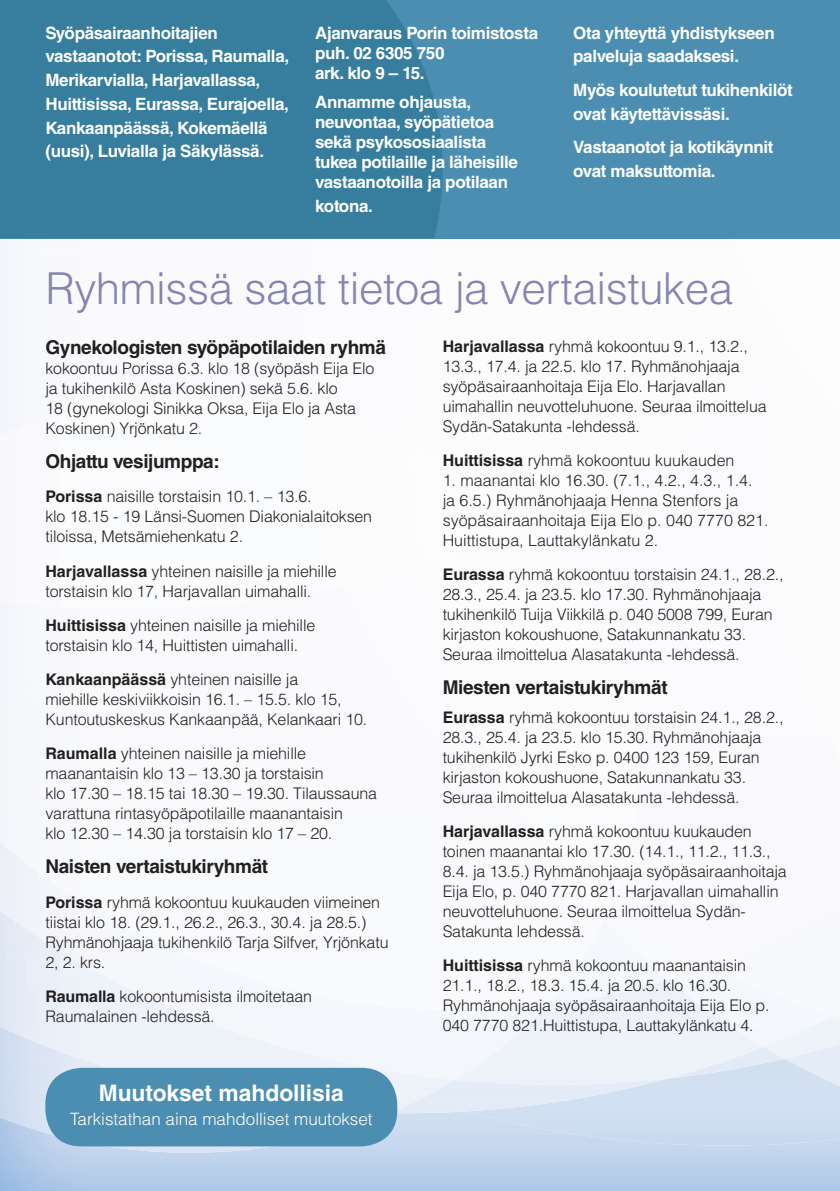
<style>
.page{position:relative;width:840px;height:1191px;background:#fff}
.page>*{position:absolute;margin:0;border:0;box-sizing:border-box;transform-origin:0 0}
.t1{font:300 44px "Helvetica LT Std";letter-spacing:-.01em;color:#8785b0}
.t2{font:700 22.8px "Helvetica LT Std";color:#fff}
.t3{font:700 19px "Helvetica LT Std";letter-spacing:-.02em;color:#231f20}
.t4{font:700 17px/23.8px "Helvetica LT Std";letter-spacing:-.02em;color:#fff}
.t5{font:300 17px "Helvetica LT Std";color:#fff}
.t6{font:300 16px/20px "Helvetica LT Std";letter-spacing:-.01em;color:#231f20}
.s1{font-weight:700}
</style>
<div class="page">
<img style="left:0;top:238px;width:309px;height:15px">
<img style="left:309px;top:238px;width:126px;height:1px">
<img style="left:435px;top:238px;width:299px;height:1px">
<img style="left:734px;top:238px;width:74px;height:1px">
<img style="left:808px;top:238px;width:31px;height:1px">
<img style="left:0;top:1113px;width:839px;height:78px">
<img style="left:0;top:1113px;width:390px;height:39px">
<div style="left:466px;top:1078px;width:373px;height:67px;background:#cfdef1"></div>
<img style="left:783px;top:1058px;width:56px;height:28px">
<img style="left:422px;top:1084px;width:244px;height:27px">
<img style="left:388px;top:1079px;width:67px;height:19px">
<img style="left:0;top:1010px;width:97px;height:44px">
<img style="left:763px;top:1019px;width:76px;height:39px">
<img style="left:455px;top:1005px;width:308px;height:79px">
<div style="left:667px;top:979px;width:165px;height:68px;background:#edf3f9"></div>
<div style="left:97px;top:1010px;width:448px;height:69px;background:#f3f6fb"></div>
<svg style="left:832px;top:1016px;width:7px;height:3px"></svg>
<img style="left:710px;top:966px;width:129px;height:50px">
<img style="left:524px;top:906px;width:143px;height:59px">
<img style="left:345px;top:608px;width:79px;height:261px">
<img style="left:424px;top:608px;width:180px;height:298px">
<div style="left:0;top:0;width:839px;height:238px;background:#4c8eb1"></div>
<div style="left:0;top:0;width:442px;height:238px;background:#367d9e"></div>
<div style="left:45px;top:1067px;width:352px;height:79px;background:#4c8eb1;border-radius:36px"></div>
<p class="t4" style="left:45px;top:20px;width:245px">Syöpäsairaanhoitajien vastaanotot: Porissa, Raumalla,<br>Merikarvialla, Harjavallassa,<br>Huittisissa, Eurassa, Eurajoella,<br>Kankaanpäässä, Kokemäellä (uusi), Luvialla ja Säkylässä.</p>
<p class="t4" style="left:315px;top:22px;width:224px;line-height:20px">Ajanvaraus Porin toimistosta puh. 02 6305 750<br>ark. klo 9 – 15.</p>
<p class="t4" style="left:315px;top:92px;width:204px;line-height:20px">Annamme ohjausta, neuvontaa, syöpätietoa sekä psykososiaalista tukea potilaille ja läheisille vastaanotoilla ja potilaan</p>
<p class="t4" style="left:315px;top:194px;width:59px">kotona.</p>
<p class="t4" style="left:573px;top:20px;width:203px">Ota yhteyttä yhdistykseen palveluja saadaksesi.</p>
<p class="t4" style="left:573px;top:78px;width:221px">Myös koulutetut tukihenkilöt ovat käytettävissäsi.</p>
<p class="t4" style="left:573px;top:135px;width:201px">Vastaanotot ja kotikäynnit ovat maksuttomia.</p>
<h1 class="t1" style="left:45px;top:261px;width:689px">Ryhmissä saat tietoa ja vertaistukea</h1>
<p class="t3" style="left:45px;top:336px;width:342px">Gynekologisten syöpäpotilaiden ryhmä</p>
<p class="t6" style="left:45px;top:358px;width:330px">kokoontuu Porissa 6.3. klo 18 (syöpäsh Eija Elo ja tukihenkilö Asta Koskinen) sekä 5.6. klo<br>18 (gynekologi Sinikka Oksa, Eija Elo ja Asta Koskinen) Yrjönkatu 2.</p>
<p class="t3" style="left:45px;top:450px;width:176px">Ohjattu vesijumppa:</p>
<p class="t6" style="left:45px;top:486px;width:328px"><span class="s1">Porissa</span> naisille torstaisin 10.1. – 13.6.<br>klo 18.15 - 19 Länsi-Suomen Diakonialaitoksen tiloissa, Metsämiehenkatu 2.</p>
<p class="t6" style="left:45px;top:560px;width:292px"><span class="s1">Harjavallassa</span> yhteinen naisille ja miehille torstaisin klo 17, Harjavallan uimahalli.</p>
<p class="t6" style="left:45px;top:615px;width:271px"><span class="s1">Huittisissa</span> yhteinen naisille ja miehille torstaisin klo 14, Huittisten uimahalli.</p>
<p class="t6" style="left:45px;top:669px;width:323px"><span class="s1">Kankaanpäässä</span> yhteinen naisille ja<br>miehille keskiviikkoisin 16.1. – 15.5. klo 15,<br>Kuntoutuskeskus Kankaanpää, Kelankaari 10.</p>
<p class="t6" style="left:45px;top:743px;width:333px"><span class="s1">Raumalla</span> yhteinen naisille ja miehille maanantaisin klo 13 – 13.30 ja torstaisin<br>klo 17.30 – 18.15 tai 18.30 – 19.30. Tilaussauna varattuna rintasyöpäpotilaille maanantaisin<br>klo 12.30 – 14.30 ja torstaisin klo 17 – 20.</p>
<p class="t3" style="left:45px;top:855px;width:224px">Naisten vertaistukiryhmät</p>
<p class="t6" style="left:45px;top:891px;width:344px"><span class="s1">Porissa</span> ryhmä kokoontuu kuukauden viimeinen tiistai klo 18. (29.1., 26.2., 26.3., 30.4. ja 28.5.)<br>Ryhmänohjaaja tukihenkilö Tarja Silfver, Yrjönkatu 2, 2. krs.</p>
<p class="t6" style="left:45px;top:986px;width:268px"><span class="s1">Raumalla</span> kokoontumisista ilmoitetaan<br>Raumalainen -lehdessä.</p>
<p class="t6" style="left:442px;top:336px;width:325px"><span class="s1">Harjavallassa</span> ryhmä kokoontuu 9.1., 13.2., 13.3., 17.4. ja 22.5. klo 17. Ryhmänohjaaja syöpäsairaanhoitaja Eija Elo. Harjavallan uimahallin neuvotteluhuone. Seuraa ilmoittelua Sydän-Satakunta -lehdessä.</p>
<p class="t6" style="left:442px;top:450px;width:293px"><span class="s1">Huittisissa</span> ryhmä kokoontuu kuukauden</p>
<p class="t6" style="left:442px;top:470px;width:327px">1. maanantai klo 16.30. (7.1., 4.2., 4.3., 1.4. ja 6.5.) Ryhmänohjaaja Henna Stenfors ja syöpäsairaanhoitaja Eija Elo p. 040 7770 821.<br>Huittistupa, Lauttakylänkatu 2.</p>
<p class="t6" style="left:442px;top:564px;width:342px"><span class="s1">Eurassa</span> ryhmä kokoontuu torstaisin 24.1., 28.2., 28.3., 25.4. ja 23.5. klo 17.30. Ryhmänohjaaja tukihenkilö Tuija Viikkilä p. 040 5008 799, Euran kirjaston kokoushuone, Satakunnankatu 33.<br>Seuraa ilmoittelua Alasatakunta -lehdessä.</p>
<p class="t3" style="left:442px;top:676px;width:226px">Miesten vertaistukiryhmät</p>
<p class="t6" style="left:442px;top:707px;width:342px"><span class="s1">Eurassa</span> ryhmä kokoontuu torstaisin 24.1., 28.2., 28.3., 25.4. ja 23.5. klo 15.30. Ryhmänohjaaja tukihenkilö Jyrki Esko p. 0400 123 159, Euran kirjaston kokoushuone, Satakunnankatu 33.<br>Seuraa ilmoittelua Alasatakunta -lehdessä.</p>
<p class="t6" style="left:442px;top:821px;width:345px"><span class="s1">Harjavallassa</span> ryhmä kokoontuu kuukauden toinen maanantai klo 17.30. (14.1., 11.2., 11.3., 8.4. ja 13.5.) Ryhmänohjaaja syöpäsairaanhoitaja Eija Elo, p. 040 7770 821. Harjavallan uimahallin neuvotteluhuone. Seuraa ilmoittelua Sydän-Satakunta lehdessä.</p>
<p class="t6" style="left:442px;top:955px;width:328px"><span class="s1">Huittisissa</span> ryhmä kokoontuu maanantaisin 21.1., 18.2., 18.3. 15.4. ja 20.5. klo 16.30.<br>Ryhmänohjaaja syöpäsairaanhoitaja Eija Elo p.<br>040 7770 821.Huittistupa, Lauttakylänkatu 4.</p>
<h2 class="t2" style="left:99px;top:1079px;width:247px">Muutokset mahdollisia</h2>
<p class="t5" style="left:70px;top:1108px;width:304px">Tarkistathan aina mahdolliset muutokset</p>
</div>
